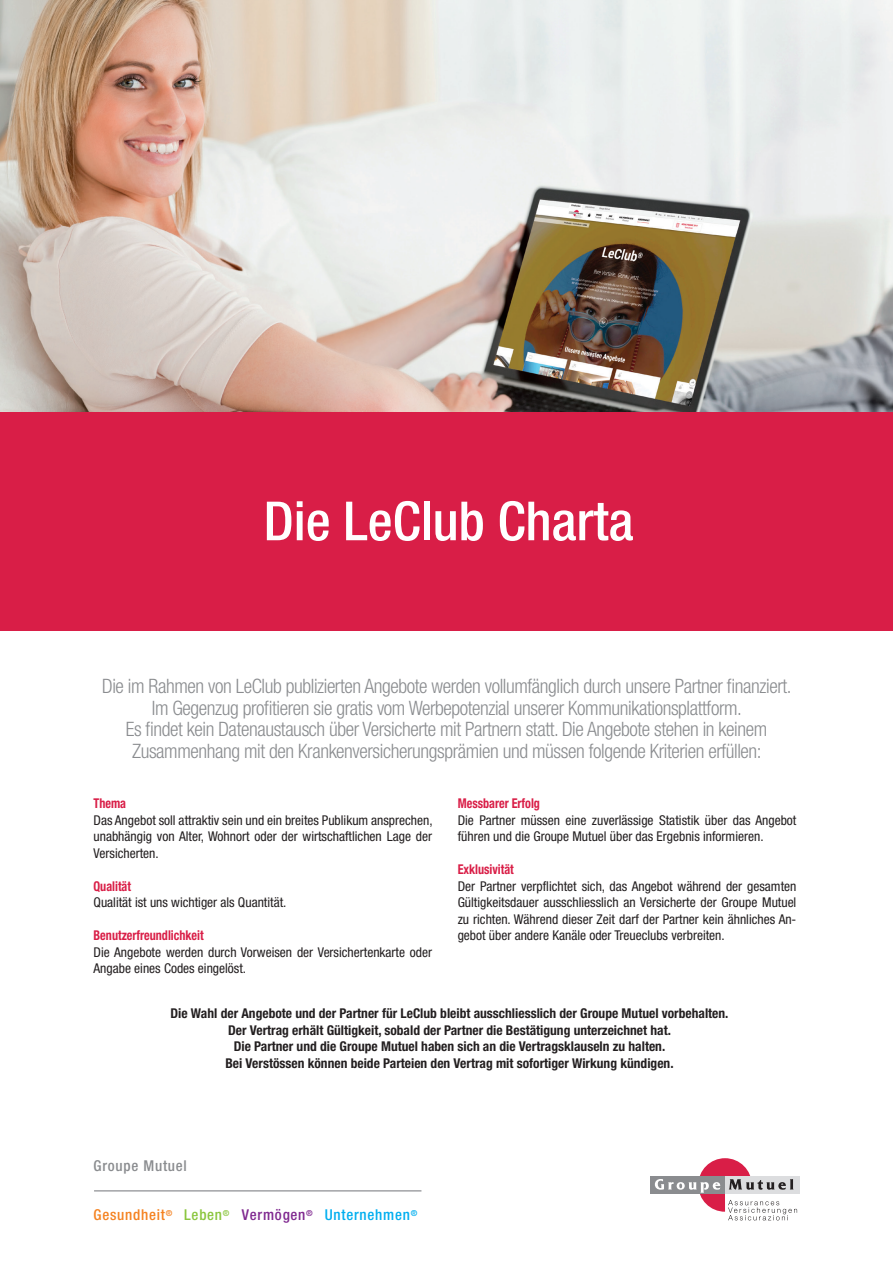
<style>
.page{position:relative;width:893px;height:1263px;background:#fff}
.page>*{position:absolute;margin:0;border:0;box-sizing:border-box;transform-origin:0 0}
.GM_-_titre{font:500 condensed 54px "Helvetica Neue LT";color:#fff}
.GM_-_chapeau{font:300 condensed 19.8px/21.8px "Helvetica Neue LT";letter-spacing:-.02em;color:#8a8c8f;text-align:center}
.t1{font:500 condensed 15px "Helvetica Neue LT";letter-spacing:.05em;color:#00aeef}
.t2{font:500 condensed 15px "Helvetica Neue LT";letter-spacing:.05em;color:#8a8c8f}
.t3{font:500 condensed 15px "Helvetica Neue LT";letter-spacing:.05em;color:#f58220}
.t4{font:500 condensed 15px "Helvetica Neue LT";letter-spacing:.05em;color:#802990}
.t5{font:500 condensed 15px "Helvetica Neue LT";letter-spacing:.05em;color:#8bc63e}
.t6{font:condensed 13.5px/16.5px "Helvetica Neue LT";color:#231f20;text-align:justify}
.Texte_retrait{font:700 condensed 13.5px "Helvetica Neue LT";color:#231f20}
.t7{font:700 condensed 13.5px "Helvetica Neue LT";color:#d91e47;scale:.9 1}
</style>
<div class="page">
<div style="left:0;top:411px;width:893px;height:219px;background:#d91e47"></div>
<hr style="left:94px;top:1190px;width:327px;height:1px;background:#8a8c8f">
<div style="left:651px;top:1176px;width:74px;height:18px;background:#8a8c8f"></div>
<div style="left:725px;top:1176px;width:74px;height:18px;background:#dcdddf"></div>
<svg style="left:655px;top:1158px;width:142px;height:62px"></svg>
<img style="left:0;top:0;width:893px;height:412px">
<p class="GM_-_titre" style="left:264px;top:489px;width:371px">Die LeClub Charta</p>
<p class="GM_-_chapeau" style="left:102px;top:675px;width:691px">Die im Rahmen von LeClub publizierten Angebote werden vollumfänglich durch unsere Partner finanziert.<br>Im Gegenzug profitieren sie gratis vom Werbepotenzial unserer Kommunikationsplattform.</p>
<p class="GM_-_chapeau" style="left:126px;top:718px;width:643px">Es findet kein Datenaustausch über Versicherte mit Partnern statt. Die Angebote stehen in keinem</p>
<p class="GM_-_chapeau" style="left:132px;top:740px;width:631px">Zusammenhang mit den Krankenversicherungsprämien und müssen folgende Kriterien erfüllen:</p>
<p class="t7" style="left:94px;top:795px;width:38px">Thema</p>
<p class="t6" style="left:94px;top:812px;width:341px">Das Angebot soll attraktiv sein und ein breites Publikum ansprechen, unabhängig von Alter, Wohnort oder der wirtschaftlichen Lage der Versicherten.</p>
<p class="t7" style="left:94px;top:878px;width:43px">Qualität</p>
<p class="t6" style="left:94px;top:894px;width:194px">Qualität ist uns wichtiger als Quantität.</p>
<p class="t7" style="left:94px;top:927px;width:124px">Benutzerfreundlichkeit</p>
<p class="t6" style="left:94px;top:944px;width:340px">Die Angebote werden durch Vorweisen der Versichertenkarte oder<br>Angabe eines Codes eingelöst.</p>
<p class="t7" style="left:458px;top:795px;width:93px">Messbarer Erfolg</p>
<p class="t6" style="left:458px;top:812px;width:340px">Die Partner müssen eine zuverlässige Statistik über das Angebot führen und die Groupe Mutuel über das Ergebnis informieren.</p>
<p class="t7" style="left:458px;top:861px;width:64px">Exklusivität</p>
<p class="t6" style="left:458px;top:878px;width:340px">Der Partner verpflichtet sich, das Angebot während der gesamten Gültigkeitsdauer ausschliesslich an Versicherte der Groupe Mutuel zu richten. Während dieser Zeit darf der Partner kein ähnliches An&shy;gebot über andere Kanäle oder Treueclubs verbreiten.</p>
<p class="Texte_retrait" style="left:170px;top:1005px;width:560px">Die Wahl der Angebote und der Partner für LeClub bleibt ausschliesslich der Groupe Mutuel vorbehalten.</p>
<p class="Texte_retrait" style="left:228px;top:1021px;width:444px">Der Vertrag erhält Gültigkeit, sobald der Partner die Bestätigung unterzeichnet hat.</p>
<p class="Texte_retrait" style="left:234px;top:1038px;width:433px">Die Partner und die Groupe Mutuel haben sich an die Vertragsklauseln zu halten.</p>
<p class="Texte_retrait" style="left:225px;top:1054px;width:450px">Bei Verstössen können beide Parteien den Vertrag mit sofortiger Wirkung kündigen.</p>
<p class="t2" style="left:94px;top:1157px;width:95px">Groupe Mutuel</p>
<p class="t3" style="left:94px;top:1206px;width:80px">Gesundheit<sup>®</sup></p>
<p class="t5" style="left:184px;top:1206px;width:47px">Leben<sup>®</sup></p>
<p class="t4" style="left:242px;top:1206px;width:72px">Vermögen<sup>®</sup></p>
<p class="t1" style="left:325px;top:1206px;width:94px">Unternehmen<sup>®</sup></p>
</div>
